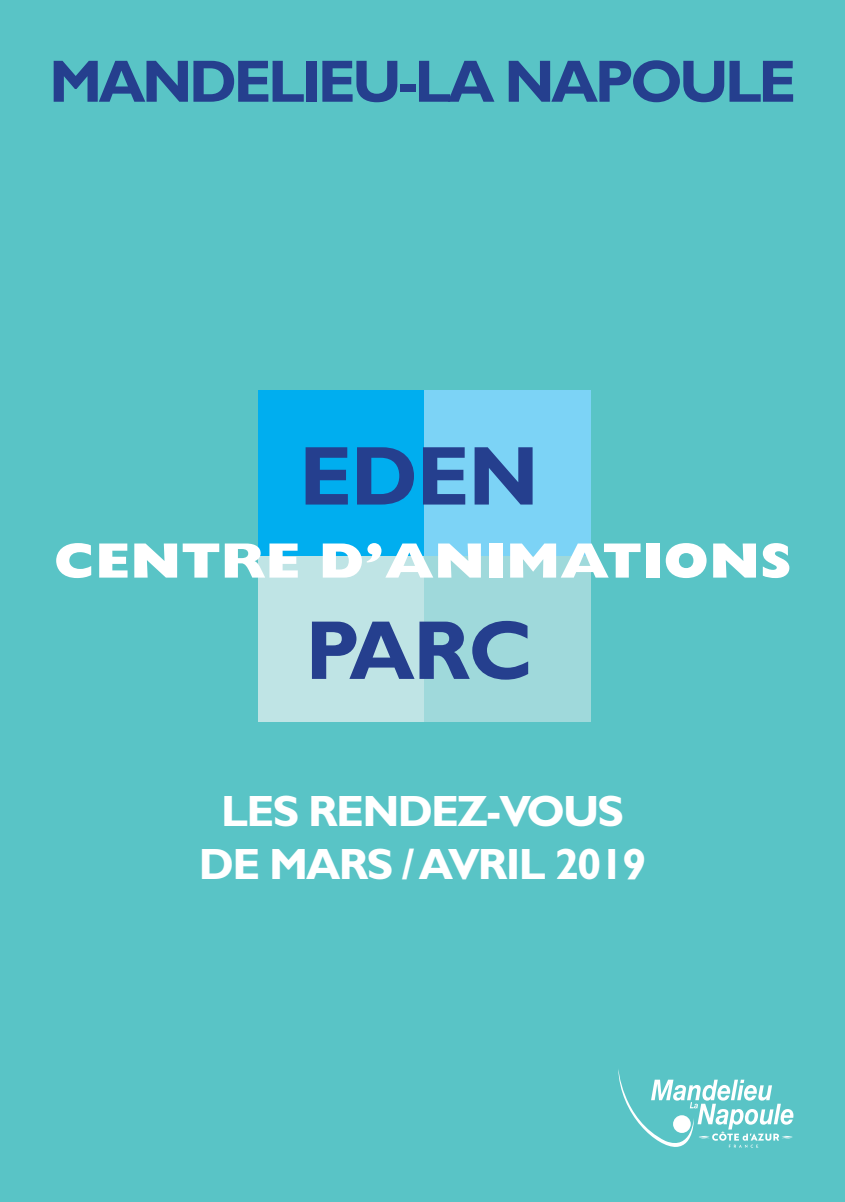
<style>
.page{position:relative;width:845px;height:1202px;background:#59c4c6}
.page>*{position:absolute;margin:0;border:0;box-sizing:border-box;transform-origin:0 0}
.t1{font:700 84px "Gill Sans Std";letter-spacing:-.02em;color:#253f8e}
.t2{font:700 60px "Gill Sans Std";letter-spacing:-.06em;color:#253f8e}
.t3{font:800 50px "Gill Sans Std";color:#fff;scale:1.1 1}
.t4{font:700 44px "Gill Sans Std";letter-spacing:-.04em;color:#fff}
</style>
<div class="page">
<svg style="left:618px;top:1069px;width:175px;height:79px"></svg>
<div style="left:258px;top:390px;width:166px;height:166px;background:#00aeef"></div>
<div style="left:258px;top:556px;width:166px;height:166px;background:#bfe4e5"></div>
<div style="left:424px;top:390px;width:166px;height:166px;background:#7cd3f6"></div>
<div style="left:424px;top:556px;width:166px;height:166px;background:#9fd9db"></div>
<p class="t2" style="left:49px;top:46px;width:748px">MANDELIEU-LA NAPOULE</p>
<p class="t1" style="left:299px;top:426px;width:241px">EDEN</p>
<p class="t3" style="left:53px;top:531px;width:672px">CENTRE D’ANIMATIONS</p>
<p class="t1" style="left:305px;top:601px;width:230px">PARC</p>
<p class="t4" style="left:221px;top:785px;width:404px">LES RENDEZ-VOUS</p>
<p class="t4" style="left:199px;top:838px;width:449px">DE MARS / AVRIL 2019</p>
</div>
